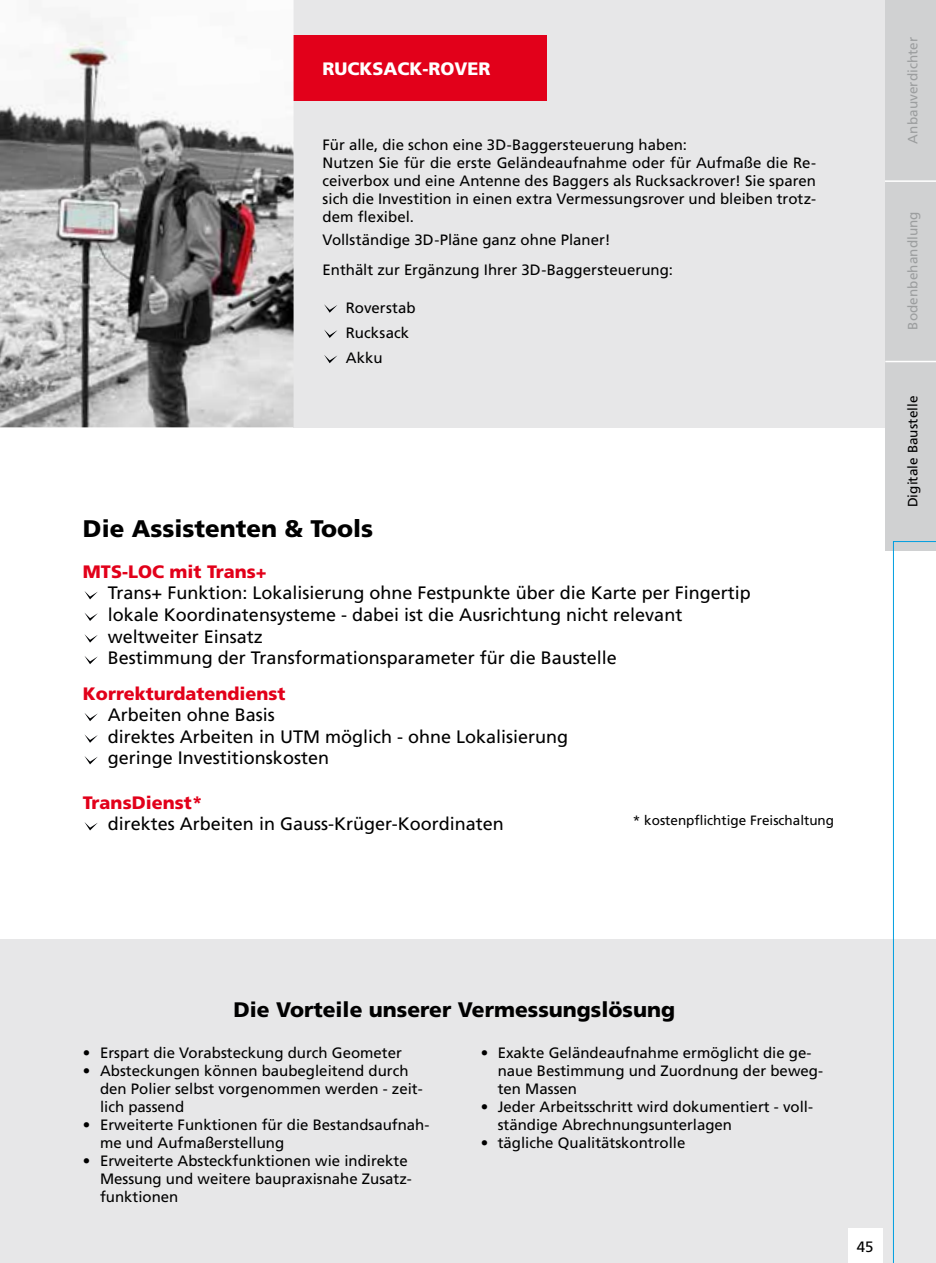
<style>
.page{position:relative;width:936px;height:1263px;background:#fff}
.page>*{position:absolute;margin:0;border:0;box-sizing:border-box;transform-origin:0 0}
.t1{font:900 24px "Frutiger LT Com";color:#000}
.t2{font:900 21px "Frutiger LT Com";color:#000}
.t3{font:18px/21.6px "Frutiger LT Com";color:#000}
.t4{font:900 18px "Frutiger LT Com";color:#e2001a}
.t5{font:900 18px "Frutiger LT Com";color:#fff}
.t6{font:15px/18px "Frutiger LT Com";color:#000}
.t7{font:13.5px "Frutiger LT Com";color:#000}
.t8{font:13.5px "Frutiger LT Com";letter-spacing:.005em;color:#9c9e9f}
</style>
<div class="page">
<div style="left:0;top:940px;width:935px;height:323px;background:#e7e7e8"></div>
<svg style="left:84px;top:591px;width:14px;height:8px"></svg>
<svg style="left:84px;top:613px;width:14px;height:8px"></svg>
<svg style="left:84px;top:634px;width:14px;height:9px"></svg>
<svg style="left:84px;top:656px;width:14px;height:8px"></svg>
<svg style="left:84px;top:822px;width:14px;height:8px"></svg>
<svg style="left:84px;top:713px;width:14px;height:8px"></svg>
<svg style="left:84px;top:734px;width:14px;height:9px"></svg>
<svg style="left:84px;top:756px;width:14px;height:8px"></svg>
<div style="left:293px;top:0;width:642px;height:427px;background:#e7e7e8"></div>
<svg style="left:324px;top:304px;width:13px;height:9px"></svg>
<svg style="left:324px;top:330px;width:13px;height:8px"></svg>
<svg style="left:324px;top:355px;width:13px;height:8px"></svg>
<div style="left:281px;top:36px;width:266px;height:65px;background:#e2001a"></div>
<img style="left:0;top:13px;width:293px;height:414px">
<div style="left:884px;top:0;width:51px;height:550px;background:#d0d1d2"></div>
<hr style="left:884px;top:180px;width:51px;height:2px;background:#fff">
<hr style="left:885px;top:361px;width:50px;height:1px;background:#fff">
<svg style="left:892px;top:541px;width:43px;height:722px"></svg>
<div style="left:848px;top:1229px;width:34px;height:34px;background:#fff"></div>
<p class="t5" style="left:322px;top:58px;width:169px">RUCKSACK-ROVER</p>
<p class="t6" style="left:322px;top:136px;width:495px">Für alle, die schon eine 3D-Baggersteuerung haben:<br>Nutzen Sie für die erste Geländeaufnahme oder für Aufmaße die Re&shy;ceiverbox und eine Antenne des Baggers als Rucksackrover! Sie sparen sich die Investition in einen extra Vermessungsrover und bleiben trotz&shy;dem flexibel.</p>
<p class="t6" style="left:322px;top:224px;width:352px;line-height:30.8px">Vollständige 3D-Pläne ganz ohne Planer!<br>Enthält zur Ergänzung Ihrer 3D-Baggersteuerung:</p>
<p class="t6" style="left:346px;top:295px;width:71px;line-height:25.2px">Roverstab<br>Rucksack<br>Akku</p>
<h1 class="t1" style="left:83px;top:515px;width:292px">Die Assistenten &amp; Tools</h1>
<p class="t4" style="left:83px;top:561px;width:185px">MTS-LOC mit Trans+</p>
<p class="t3" style="left:108px;top:582px;width:644px">Trans+ Funktion: Lokalisierung ohne Festpunkte über die Karte per Fingertip lokale Koordinatensysteme - dabei ist die Ausrichtung nicht relevant weltweiter Einsatz<br>Bestimmung der Transformationsparameter für die Baustelle</p>
<p class="t4" style="left:83px;top:682px;width:204px">Korrekturdatendienst</p>
<p class="t3" style="left:108px;top:704px;width:462px">Arbeiten ohne Basis<br>direktes Arbeiten in UTM möglich - ohne Lokalisierung geringe Investitionskosten</p>
<p class="t4" style="left:83px;top:792px;width:121px">TransDienst*</p>
<p class="t3" style="left:108px;top:813px;width:397px">direktes Arbeiten in Gauss-Krüger-Koordinaten</p>
<p class="t7" style="left:633px;top:813px;width:203px">* kostenpflichtige Freischaltung</p>
<p class="t8" style="left:904px;top:144px;width:109px;rotate:-90deg">Anbauverdichter</p>
<p class="t8" style="left:904px;top:330px;width:120px;rotate:-90deg">Bodenbehandlung</p>
<p class="t7" style="left:904px;top:507px;width:113px;rotate:-90deg">Digitale Baustelle</p>
<h2 class="t2" style="left:233px;top:997px;width:443px">Die Vorteile unserer Vermessungslösung</h2>
<p class="t6" style="left:83px;top:1044px;width:320px">• Erspart die Vorabsteckung durch Geometer</p>
<p class="t6" style="left:100px;top:1062px;width:324px;text-indent:-17px">• Absteckungen können baubegleitend durch den Polier selbst vorgenommen werden - zeit&shy;lich passend</p>
<p class="t6" style="left:100px;top:1116px;width:331px;text-indent:-17px">• Erweiterte Funktionen für die Bestandsaufnah&shy;me und Aufmaßerstellung</p>
<p class="t6" style="left:100px;top:1152px;width:313px;text-indent:-17px">• Erweiterte Absteckfunktionen wie indirekte<br>Messung und weitere baupraxisnahe Zusatz&shy;funktionen</p>
<p class="t6" style="left:497px;top:1044px;width:327px;text-indent:-17px">• Exakte Geländeaufnahme ermöglicht die ge&shy;naue Bestimmung und Zuordnung der beweg&shy;ten Massen</p>
<p class="t6" style="left:497px;top:1098px;width:317px;text-indent:-17px">• Jeder Arbeitsschritt wird dokumentiert - voll&shy;ständige Abrechnungsunterlagen</p>
<p class="t6" style="left:480px;top:1134px;width:206px">• tägliche Qualitätskontrolle</p>
<p class="t6" style="left:856px;top:1237px;width:18px">45</p>
</div>
